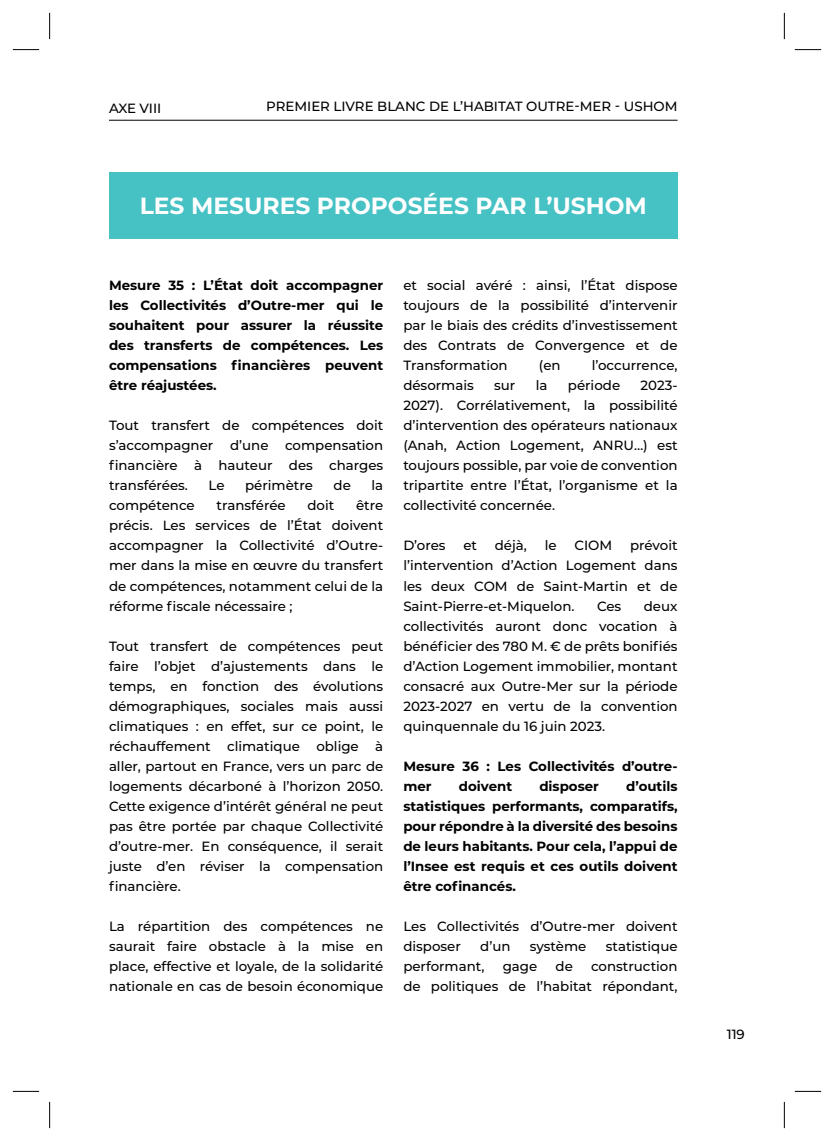
<style>
.page{position:relative;width:834px;height:1141px;background:#fff}
.page>*{position:absolute;margin:0;border:0;box-sizing:border-box;transform-origin:0 0}
.t1{font:700 23.45px "Montserrat";color:#fff}
.t2{font:500 13.3px/20.1px "Montserrat";color:#000001;text-align:justify}
.t3{font:700 13.3px/20.1px "Montserrat";color:#000001;text-align:justify}
</style>
<div class="page">
<hr style="left:109px;top:120px;width:568px;height:1px;background:#000001">
<div style="left:109px;top:173px;width:568px;height:66px;background:#46c1c4"></div>
<svg style="left:13px;top:49px;width:26px;height:1px"></svg>
<svg style="left:49px;top:13px;width:1px;height:26px"></svg>
<svg style="left:794px;top:49px;width:27px;height:1px"></svg>
<svg style="left:783px;top:13px;width:1px;height:26px"></svg>
<svg style="left:794px;top:1090px;width:28px;height:2px"></svg>
<svg style="left:783px;top:1102px;width:1px;height:26px"></svg>
<svg style="left:12px;top:1090px;width:27px;height:2px"></svg>
<svg style="left:49px;top:1102px;width:1px;height:26px"></svg>
<p class="t2" style="left:109px;top:99px;width:54px">AXE VIII</p>
<p class="t2" style="left:266px;top:98px;width:413px">PREMIER LIVRE BLANC DE L’HABITAT OUTRE-MER - USHOM</p>
<h1 class="t1" style="left:140px;top:197px;width:508px">LES MESURES PROPOSÉES PAR L’USHOM</h1>
<p class="t3" style="left:109px;top:276px;width:276px">Mesure 35 : L’État doit accompagner les Collectivités d’Outre-mer qui le souhaitent pour assurer la réussite des transferts de compétences. Les compensations financières peuvent être réajustées.</p>
<p class="t2" style="left:109px;top:416px;width:276px">Tout transfert de compétences doit s’accompagner d’une compensation financière à hauteur des charges transférées.</p>
<p class="t2" style="left:208px;top:476px;width:18px">Le</p>
<p class="t2" style="left:245px;top:476px;width:69px">périmètre</p>
<p class="t2" style="left:333px;top:476px;width:19px">de</p>
<p class="t2" style="left:371px;top:476px;width:13px">la</p>
<p class="t2" style="left:109px;top:496px;width:87px">compétence</p>
<p class="t2" style="left:216px;top:496px;width:71px">transférée</p>
<p class="t2" style="left:307px;top:496px;width:28px">doit</p>
<p class="t2" style="left:109px;top:496px;width:276px;text-indent:247px">être précis. Les services de l’État doivent accompagner la Collectivité d’Outre&shy;mer dans la mise en œuvre du transfert de compétences, notamment celui de la réforme fiscale nécessaire ;</p>
<p class="t2" style="left:109px;top:637px;width:276px">Tout transfert de compétences peut faire l’objet d’ajustements dans le temps, en fonction des évolutions démographiques, sociales mais aussi climatiques : en effet, sur ce point, le réchauffement climatique oblige à aller, partout en France, vers un parc de logements décarboné à l’horizon 2050.<br>Cette exigence d’intérêt général ne peut pas être portée par chaque Collectivité d’outre-mer. En conséquence, il serait juste d’en réviser la compensation financière.</p>
<p class="t2" style="left:109px;top:917px;width:276px">La répartition des compétences ne saurait faire obstacle à la mise en place, effective et loyale, de la solidarité nationale en cas de besoin économique</p>
<p class="t2" style="left:403px;top:276px;width:276px">et social avéré : ainsi, l’État dispose toujours de la possibilité d’intervenir par le biais des crédits d’investissement des Contrats de Convergence et de Transformation</p>
<p class="t2" style="left:538px;top:356px;width:23px">(en</p>
<p class="t2" style="left:591px;top:356px;width:87px">l’occurrence,</p>
<p class="t2" style="left:403px;top:376px;width:72px">désormais</p>
<p class="t2" style="left:494px;top:376px;width:23px">sur</p>
<p class="t2" style="left:535px;top:376px;width:13px">la</p>
<p class="t2" style="left:568px;top:376px;width:54px">période</p>
<p class="t2" style="left:403px;top:376px;width:276px;text-indent:237px">2023- 2027). Corrélativement, la possibilité d’intervention des opérateurs nationaux (Anah, Action Logement, ANRU…) est toujours possible, par voie de convention tripartite entre l’État, l’organisme et la collectivité concernée.</p>
<p class="t2" style="left:403px;top:537px;width:44px">D’ores</p>
<p class="t2" style="left:463px;top:537px;width:15px">et</p>
<p class="t2" style="left:494px;top:537px;width:34px">déjà,</p>
<p class="t2" style="left:544px;top:537px;width:13px">le</p>
<p class="t2" style="left:574px;top:537px;width:39px">CIOM</p>
<p class="t2" style="left:403px;top:537px;width:276px;text-indent:227px">prévoit l’intervention d’Action Logement dans les deux COM de Saint-Martin et de Saint-Pierre-et-Miquelon.</p>
<p class="t2" style="left:403px;top:597px;width:276px;text-indent:240px">deux collectivités auront donc vocation à bénéficier des 780 M. € de prêts bonifiés d’Action Logement immobilier, montant consacré aux Outre-Mer sur la période 2023-2027 en vertu de la convention quinquennale du 16 juin 2023.</p>
<p class="t3" style="left:403px;top:757px;width:276px">Mesure 36 : Les Collectivités d’outre&shy;mer</p>
<p class="t2" style="left:597px;top:597px;width:26px">Ces</p>
<p class="t3" style="left:403px;top:777px;width:276px;text-indent:223px">d’outils statistiques performants, comparatifs, pour répondre à la diversité des besoins de leurs habitants. Pour cela, l’appui de l’Insee est requis et ces outils doivent être cofinancés.</p>
<p class="t2" style="left:403px;top:917px;width:276px">Les Collectivités d’Outre-mer doivent disposer</p>
<p class="t3" style="left:459px;top:777px;width:55px">doivent</p>
<p class="t3" style="left:539px;top:777px;width:61px">disposer</p>
<p class="t2" style="left:480px;top:937px;width:32px">d’un</p>
<p class="t2" style="left:530px;top:937px;width:58px">système</p>
<p class="t2" style="left:605px;top:937px;width:73px">statistique</p>
<p class="t2" style="left:403px;top:957px;width:83px">performant,</p>
<p class="t2" style="left:502px;top:957px;width:36px">gage</p>
<p class="t2" style="left:555px;top:957px;width:19px">de</p>
<p class="t2" style="left:403px;top:957px;width:276px;text-align:right">construction<br>de politiques de l’habitat répondant,</p>
<p class="t2" style="left:726px;top:1025px;width:20px">119</p>
</div>
